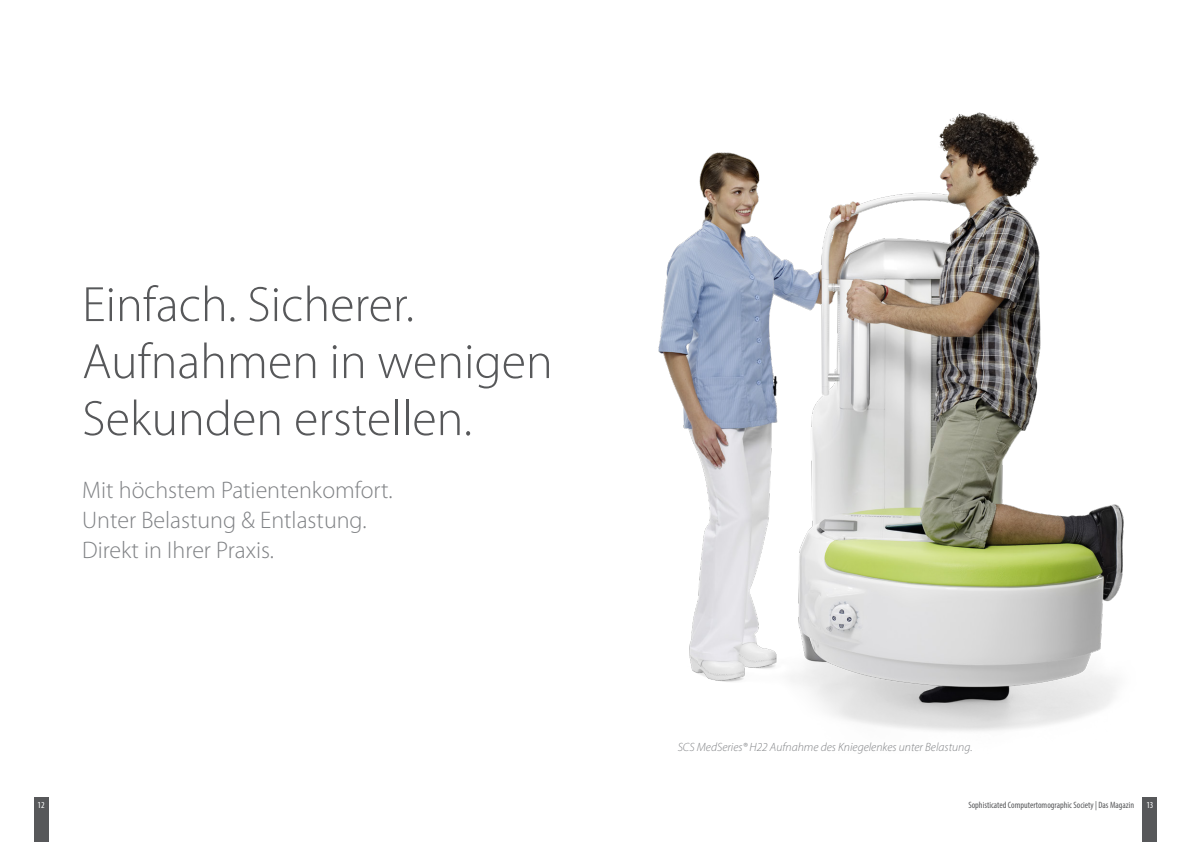
<style>
.page{position:relative;width:1191px;height:842px;background:#fff}
.page>*{position:absolute;margin:0;border:0;box-sizing:border-box;transform-origin:0 0}
.t1{font:300 50px/57px "Myriad Pro";color:#57585a}
.t2{font:300 24px/30px "Myriad Pro";color:#808285}
.t3{font:italic 300 12px "Myriad Pro";color:#808285}
.t4{font:condensed 9.2px "Myriad Pro";color:#57585a}
.t5{font:condensed 9.2px "Myriad Pro";color:#fff}
</style>
<div class="page">
<div style="left:34px;top:797px;width:14px;height:45px;background:#57585a"></div>
<img style="left:658px;top:112px;width:466px;height:619px">
<div style="left:1142px;top:797px;width:15px;height:45px;background:#57585a"></div>
<h1 class="t1" style="left:82px;top:277px;width:472px">Einfach. Sicherer.<br>Aufnahmen in wenigen<br>Sekunden erstellen.</h1>
<p class="t2" style="left:82px;top:476px;width:312px">Mit höchstem Patientenkomfort.<br>Unter Belastung &amp; Entlastung.<br>Direkt in Ihrer Praxis.</p>
<p class="t5" style="left:38px;top:799px;width:9px">12</p>
<p class="t3" style="left:677px;top:740px;width:296px">SCS MedSeries® H22 Aufnahme des Kniegelenkes unter Belastung.</p>
<p class="t4" style="left:968px;top:799px;width:167px">Sophisticated Computertomographic Society | Das Magazin</p>
<p class="t5" style="left:1146px;top:799px;width:9px">13</p>
</div>
